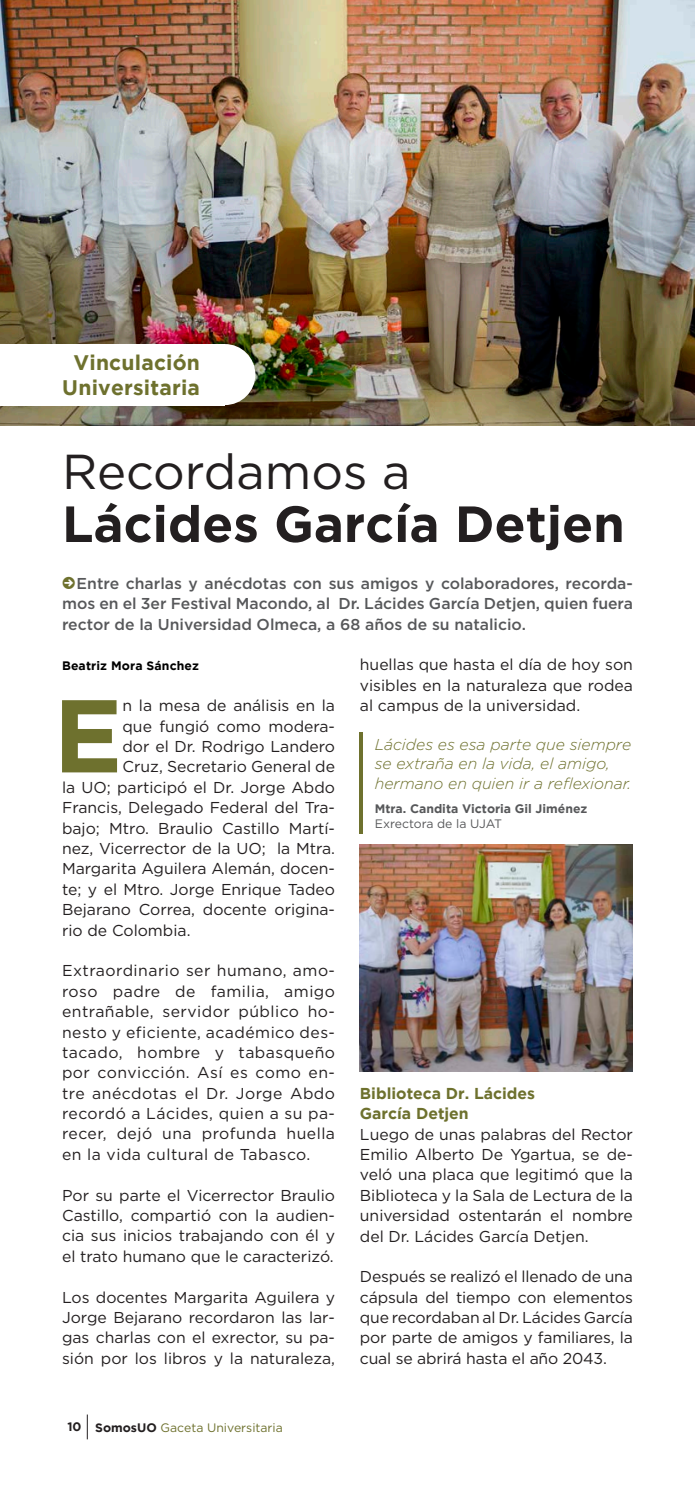
<style>
.page{position:relative;width:695px;height:1489px;background:#fff}
.page>*{position:absolute;margin:0;border:0;box-sizing:border-box;transform-origin:0 0}
.t1{font:700 103.08px "Gotham";color:#6e712e}
.t2{font:700 50.75px "Gotham";color:#231f20}
.t3{font:49px "Gotham";color:#231f20}
.t4{font:700 21px/24.5px "Gotham";letter-spacing:.01em;color:#6e712e;text-align:center}
.t5{font:15.75px/20.3px "Gotham";color:#231f20;text-align:justify}
.t6{font:500 15.75px/20.3px "Gotham";color:#57585a;text-align:justify}
.t7{font:italic 300 15.75px/19.2px "Gotham";color:#6e712e}
.t8{font:700 15.75px "Gotham";color:#6e712e}
.t9{font:700 12.25px "Gotham";color:#57585a}
.t10{font:12.25px "Gotham";color:#6e712e}
.t11{font:700 12.25px "Gotham";letter-spacing:.01em;color:#000}
.t12{font:12.25px "Gotham";color:#57585a}
.s1{font-weight:700;color:#231f20}
</style>
<div class="page">
<svg style="left:87px;top:1414px;width:1px;height:25px"></svg>
<img style="left:0;top:0;width:694px;height:425px">
<div style="left:194px;top:344px;width:61px;height:61px;background:#fff;border-radius:50%"></div>
<div style="left:0;top:344px;width:225px;height:61px;background:#fff"></div>
<hr style="left:360px;top:731px;width:3px;height:102px;background:#6e712e">
<img style="left:360px;top:844px;width:272px;height:227px">
<p class="t4" style="left:62px;top:350px;width:139px">Vinculación<br>Universitaria</p>
<p class="t3" style="left:62px;top:440px;width:350px">Recordamos a</p>
<p class="t2" style="left:62px;top:494px;width:564px">Lácides García Detjen</p>
<p class="t6" style="left:62px;top:573px;width:572px;text-indent:14px">Entre charlas y anécdotas con sus amigos y colaboradores, recorda&shy;mos en el 3er Festival Macondo, al Dr. Lácides García Detjen, quien fuera rector de la Universidad Olmeca, a 68 años de su natalicio.</p>
<p class="t11" style="left:62px;top:659px;width:138px">Beatriz Mora Sánchez</p>
<p class="t1" style="left:53px;top:676px;width:71px">E</p>
<p class="t5" style="left:122px;top:695px;width:214px">n la mesa de análisis en la</p>
<p class="t5" style="left:122px;top:715px;width:214px">que fungió como modera-</p>
<p class="t5" style="left:122px;top:736px;width:214px">dor el Dr. Rodrigo Landero</p>
<p class="t5" style="left:122px;top:756px;width:214px">Cruz, Secretario General de</p>
<p class="t5" style="left:62px;top:776px;width:274px">la UO; participó el Dr. Jorge Abdo</p>
<p class="t5" style="left:62px;top:797px;width:274px">Francis, Delegado Federal del Tra-</p>
<p class="t5" style="left:62px;top:817px;width:274px">bajo; Mtro. Braulio Castillo Martí-</p>
<p class="t5" style="left:62px;top:837px;width:274px">nez, Vicerrector de la UO; la Mtra.</p>
<p class="t5" style="left:62px;top:858px;width:274px">Margarita Aguilera Alemán, docen-</p>
<p class="t5" style="left:62px;top:878px;width:274px">te; y el Mtro. Jorge Enrique Tadeo</p>
<p class="t5" style="left:62px;top:899px;width:274px">Bejarano Correa, docente origina-</p>
<p class="t5" style="left:62px;top:919px;width:130px">rio de Colombia.</p>
<p class="t5" style="left:62px;top:960px;width:274px">Extraordinario ser humano, amo&shy;roso padre de familia, amigo entrañable, servidor público ho&shy;nesto y eficiente, académico des&shy;tacado, hombre y tabasqueño por convicción. Así es como en&shy;tre anécdotas el Dr. Jorge Abdo recordó a Lácides, quien a su pa&shy;recer, dejó una profunda huella en la vida cultural de Tabasco.</p>
<p class="t5" style="left:62px;top:1184px;width:274px">Por su parte el Vicerrector Braulio Castillo, compartió con la audien&shy;cia sus inicios trabajando con él y el trato humano que le caracterizó.</p>
<p class="t5" style="left:62px;top:1286px;width:274px">Los docentes Margarita Aguilera y Jorge Bejarano recordaron las lar&shy;gas charlas con el exrector, su pa&shy;sión por los libros y la naturaleza,</p>
<p class="t10" style="left:67px;top:1419px;width:217px"><span class="s1">10 SomosUO</span> Gaceta Universitaria</p>
<p class="t5" style="left:360px;top:654px;width:274px">huellas que hasta el día de hoy son visibles en la naturaleza que rodea al campus de la universidad.</p>
<p class="t7" style="left:375px;top:734px;width:258px">Lácides es esa parte que siempre se extraña en la vida, el amigo, hermano en quien ir a reflexionar.</p>
<p class="t9" style="left:375px;top:801px;width:214px">Mtra. Candita Victoria Gil Jiménez</p>
<p class="t12" style="left:375px;top:815px;width:129px">Exrectora de la UJAT</p>
<p class="t8" style="left:360px;top:1084px;width:177px">Biblioteca Dr. Lácides</p>
<p class="t8" style="left:360px;top:1104px;width:110px">García Detjen</p>
<p class="t5" style="left:360px;top:1123px;width:274px">Luego de unas palabras del Rector Emilio Alberto De Ygartua, se de&shy;veló una placa que legitimó que la Biblioteca y la Sala de Lectura de la universidad ostentarán el nombre del Dr. Lácides García Detjen.</p>
<p class="t5" style="left:360px;top:1266px;width:274px">Después se realizó el llenado de una cápsula del tiempo con elementos que recordaban al Dr. Lácides García por parte de amigos y familiares, la cual se abrirá hasta el año 2043.</p>
</div>
